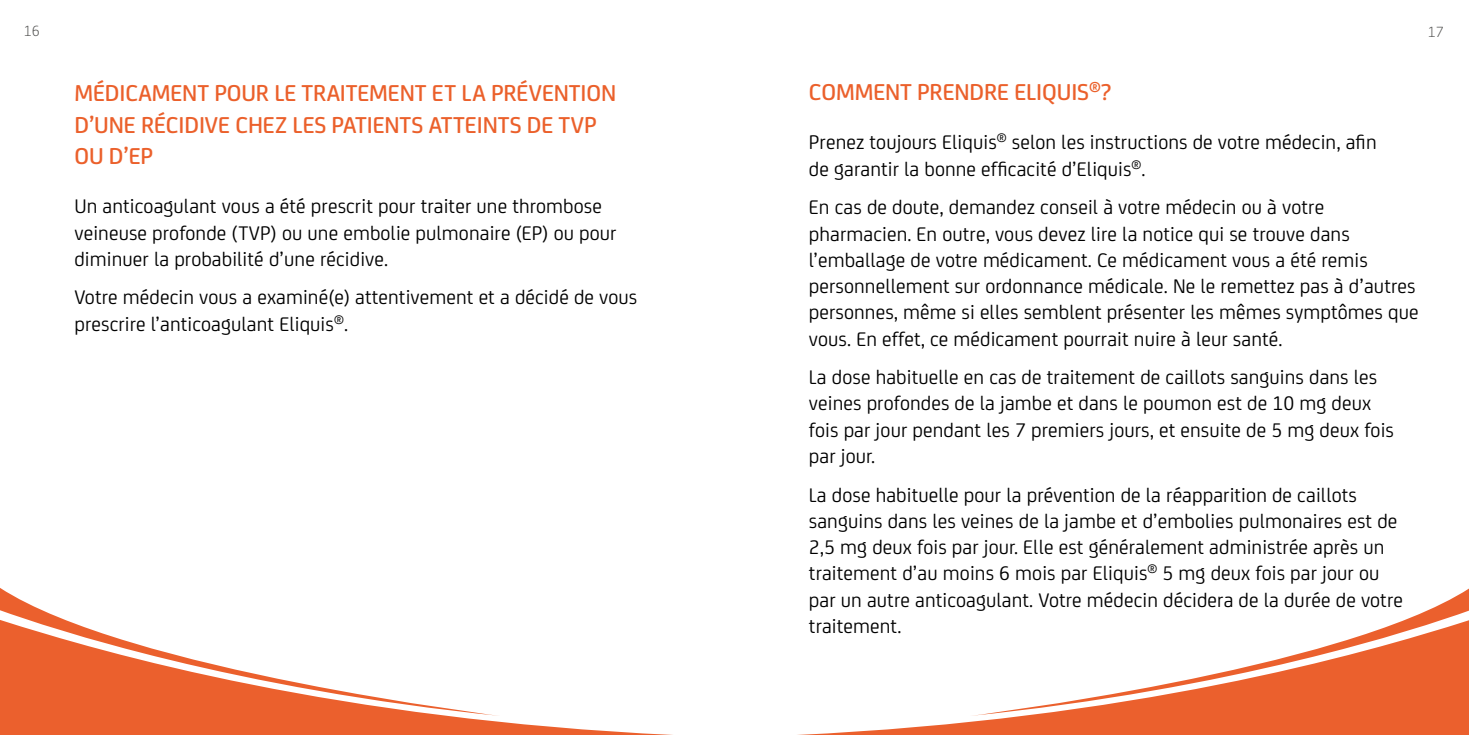
<style>
.page{position:relative;width:1469px;height:735px;background:#fff}
.page>*{position:absolute;margin:0;border:0;box-sizing:border-box;transform-origin:0 0}
.t1{font:500 24.5px/31.5px "FS Joey";letter-spacing:-.005em;color:#eb602b}
.t2{font:21px/26.2px "FS Joey";letter-spacing:.005em;color:#000}
.t3{font:300 15.75px "FS Joey";color:#4a4a49}
</style>
<div class="page">
<svg style="left:817px;top:715px;width:651px;height:19px"></svg>
<svg style="left:978px;top:589px;width:490px;height:126px"></svg>
<svg style="left:0;top:715px;width:653px;height:19px"></svg>
<svg style="left:0;top:588px;width:492px;height:127px"></svg>
<p class="t3" style="left:24px;top:19px;width:18px">16</p>
<p class="t3" style="left:1427px;top:20px;width:18px">17</p>
<p class="t1" style="left:74px;top:76px;width:543px">MÉDICAMENT POUR LE TRAITEMENT ET LA PRÉVENTION<br>D’UNE RÉCIDIVE CHEZ LES PATIENTS ATTEINTS DE TVP<br>OU D’EP</p>
<p class="t2" style="left:74px;top:192px;width:543px">Un anticoagulant vous a été prescrit pour traiter une thrombose veineuse profonde (TVP) ou une embolie pulmonaire (EP) ou pour diminuer la probabilité d’une récidive.</p>
<p class="t2" style="left:74px;top:283px;width:564px">Votre médecin vous a examiné(e) attentivement et a décidé de vous prescrire l’anticoagulant Eliquis<sup>®</sup>.</p>
<p class="t1" style="left:809px;top:75px;width:304px">COMMENT PRENDRE ELIQUIS<sup>®</sup>?</p>
<p class="t2" style="left:809px;top:128px;width:569px">Prenez toujours Eliquis<sup>®</sup> selon les instructions de votre médecin, afin de garantir la bonne efficacité d’Eliquis<sup>®</sup>.</p>
<p class="t2" style="left:809px;top:193px;width:611px">En cas de doute, demandez conseil à votre médecin ou à votre pharmacien. En outre, vous devez lire la notice qui se trouve dans l’emballage de votre médicament. Ce médicament vous a été remis personnellement sur ordonnance médicale. Ne le remettez pas à d’autres personnes, même si elles semblent présenter les mêmes symptômes que vous. En effet, ce médicament pourrait nuire à leur santé.</p>
<p class="t2" style="left:809px;top:362px;width:586px">La dose habituelle en cas de traitement de caillots sanguins dans les veines profondes de la jambe et dans le poumon est de 10 mg deux fois par jour pendant les 7 premiers jours, et ensuite de 5 mg deux fois par jour.</p>
<p class="t2" style="left:809px;top:480px;width:595px">La dose habituelle pour la prévention de la réapparition de caillots sanguins dans les veines de la jambe et d’embolies pulmonaires est de 2,5 mg deux fois par jour. Elle est généralement administrée après un traitement d’au moins 6 mois par Eliquis<sup>®</sup> 5 mg deux fois par jour ou par un autre anticoagulant. Votre médecin décidera de la durée de votre traitement.</p>
</div>
